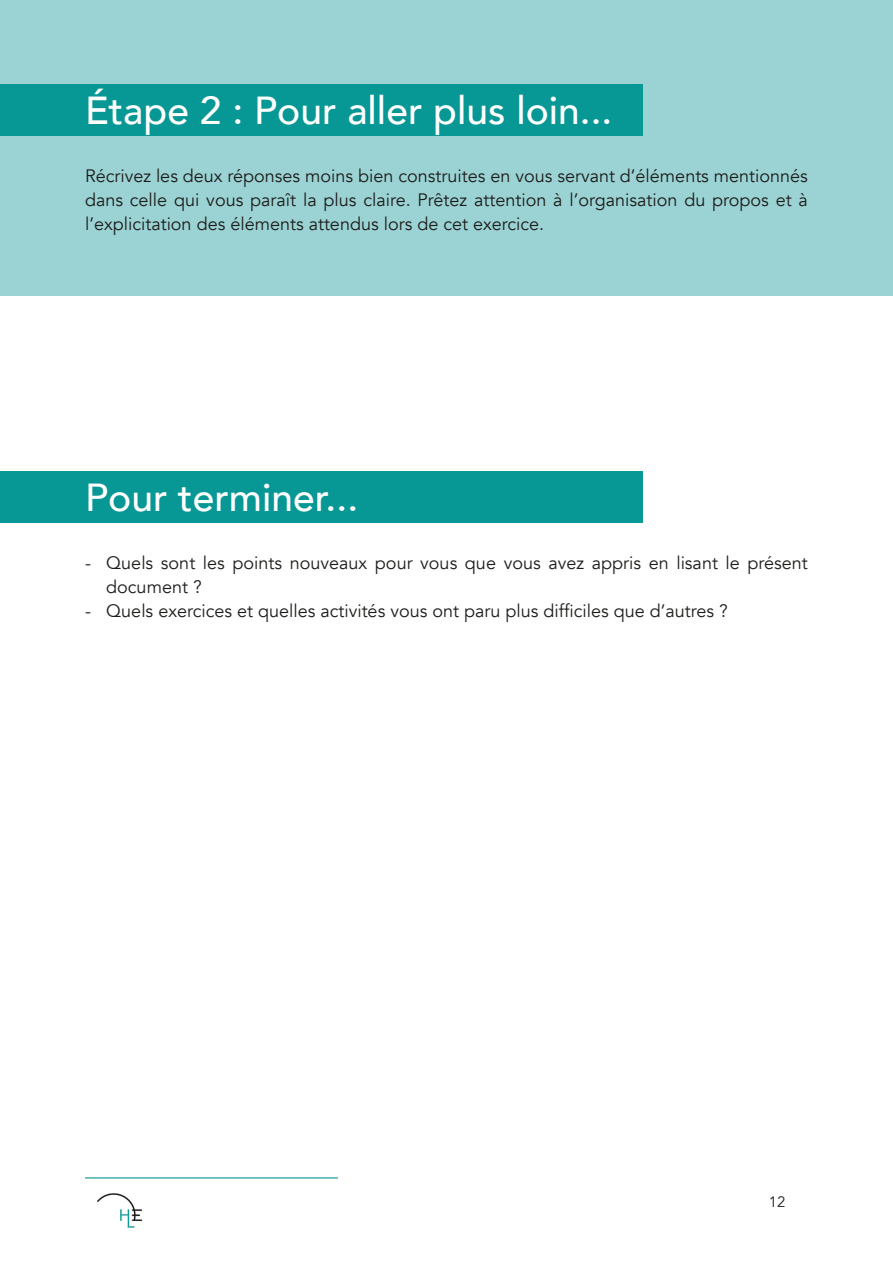
<style>
.page{position:relative;width:893px;height:1263px;background:#fff}
.page>*{position:absolute;margin:0;border:0;box-sizing:border-box;transform-origin:0 0}
.t1{font:500 39px "Avenir";color:#fff}
.t2{font:18px/24px "Avenir";color:#1d1d1b;text-align:justify}
.t3{font:15px "Avenir";color:#1d1d1b}
</style>
<div class="page">
<img style="left:97px;top:1193px;width:46px;height:35px">
<hr style="left:85px;top:1177px;width:253px;height:1px;background:#079795">
<div style="left:0;top:0;width:893px;height:296px;background:#9bd3d4"></div>
<div style="left:0;top:85px;width:642px;height:51px;background:#079795"></div>
<div style="left:0;top:472px;width:642px;height:51px;background:#079795"></div>
<p class="t1" style="left:85px;top:77px;width:529px">Étape 2 : Pour aller plus loin...</p>
<p class="t2" style="left:85px;top:164px;width:724px">Récrivez les deux réponses moins bien construites en vous servant d’éléments mentionnés dans celle qui vous paraît la plus claire. Prêtez attention à l’organisation du propos et à l’explicitation des éléments attendus lors de cet exercice.</p>
<p class="t1" style="left:85px;top:464px;width:275px">Pour terminer...</p>
<p class="t2" style="left:106px;top:551px;width:703px;text-indent:-21px">- Quels sont les points nouveaux pour vous que vous avez appris en lisant le présent document ?</p>
<p class="t2" style="left:85px;top:599px;width:644px">- Quels exercices et quelles activités vous ont paru plus difficiles que d’autres ?</p>
<p class="t3" style="left:769px;top:1192px;width:18px">12</p>
</div>
